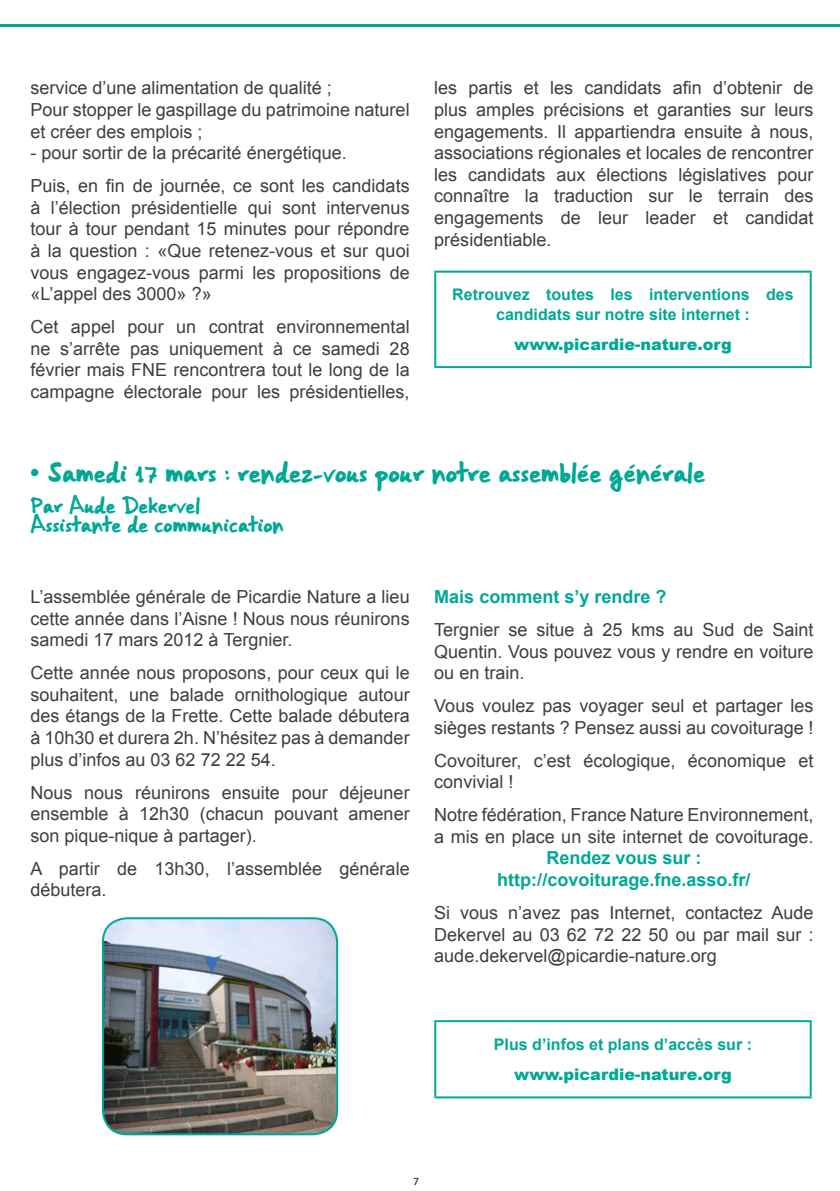
<style>
.page{position:relative;width:840px;height:1191px;background:#fff}
.page>*{position:absolute;margin:0;border:0;box-sizing:border-box;transform-origin:0 0}
.t1{font:20px "Gorri Sans";color:#00a895}
.t2{font:18px/21.6px "Arial";color:#3e3e3f;text-align:justify}
.t3{font:700 18px/21.6px "Arial";color:#00a895;text-align:center}
.t4{font:700 16px/19.2px "Arial";color:#00a895;text-align:center}
.t5{font:900 16px "Arial";color:#00a895}
.t6{font:16px/19.2px "Gorri Sans";color:#00a895}
.t7{font:500 14px "Surface";color:#3e3e3f}
.s1{font-size:22px}
</style>
<div class="page">
<hr style="left:0;top:25px;width:839px;height:2px;background:#00a895">
<hr style="left:434px;top:271px;width:377px;height:2px;background:#00a895">
<hr style="left:434px;top:273px;width:2px;height:93px;background:#00a895">
<hr style="left:809px;top:273px;width:2px;height:93px;background:#00a895">
<hr style="left:434px;top:366px;width:377px;height:2px;background:#00a895">
<img style="left:103px;top:918px;width:234px;height:216px">
<div style="left:102px;top:917px;width:236px;height:218px;border:2px solid #00a895;border-radius:24px"></div>
<hr style="left:434px;top:1020px;width:377px;height:2px;background:#00a895">
<hr style="left:434px;top:1022px;width:2px;height:74px;background:#00a895">
<hr style="left:809px;top:1022px;width:2px;height:74px;background:#00a895">
<hr style="left:434px;top:1096px;width:377px;height:2px;background:#00a895">
<p class="t2" style="left:30px;top:77px;width:380px;text-align:left">service d’une alimentation de qualité ;<br>Pour stopper le gaspillage du patrimoine naturel et créer des emplois ;</p>
<p class="t2" style="left:30px;top:137px;width:380px;line-height:33px">- pour sortir de la précarité énergétique.<br>Puis, en fin de journée, ce sont les candidats</p>
<p class="t2" style="left:30px;top:197px;width:380px">à l’élection présidentielle qui sont intervenus tour à tour pendant 15 minutes pour répondre à la question : «Que retenez-vous et sur quoi vous engagez-vous parmi les propositions de «L’appel des 3000» ?»</p>
<p class="t2" style="left:30px;top:316px;width:380px">Cet appel pour un contrat environnemental ne s’arrête pas uniquement à ce samedi 28 février mais FNE rencontrera tout le long de la campagne électorale pour les présidentielles,</p>
<p class="t2" style="left:434px;top:77px;width:380px">les partis et les candidats afin d’obtenir de plus amples précisions et garanties sur leurs engagements. Il appartiendra ensuite à nous, associations régionales et locales de rencontrer les candidats aux élections législatives pour connaître la traduction sur le terrain des engagements de leur leader et candidat présidentiable.</p>
<p class="t4" style="left:452px;top:285px;width:342px">Retrouvez toutes les interventions des candidats sur notre site internet :</p>
<p class="t5" style="left:514px;top:333px;width:219px">www.picardie-nature.org</p>
<p class="t1" style="left:30px;top:457px;width:676px"><span class="s1">•</span> Samedi 17 mars : rendez-vous pour notre assemblée générale</p>
<p class="t6" style="left:30px;top:497px;width:255px">Par Aude Dekervel<br>Assistante de communication</p>
<p class="t2" style="left:30px;top:586px;width:380px">L’assemblée générale de Picardie Nature a lieu cette année dans l’Aisne ! Nous nous réunirons samedi 17 mars 2012 à Tergnier.</p>
<p class="t2" style="left:30px;top:662px;width:380px">Cette année nous proposons, pour ceux qui le souhaitent, une balade ornithologique autour des étangs de la Frette. Cette balade débutera à 10h30 et durera 2h. N’hésitez pas à demander plus d’infos au 03 62 72 22 54.</p>
<p class="t2" style="left:30px;top:781px;width:380px">Nous nous réunirons ensuite pour déjeuner ensemble à 12h30 (chacun pouvant amener son pique-nique à partager).</p>
<p class="t2" style="left:30px;top:857px;width:380px">A partir de 13h30, l’assemblée générale débutera.</p>
<p class="t3" style="left:434px;top:586px;width:234px">Mais comment s’y rendre ?</p>
<p class="t2" style="left:434px;top:619px;width:380px">Tergnier se situe à 25 kms au Sud de Saint Quentin. Vous pouvez vous y rendre en voiture ou en train.</p>
<p class="t2" style="left:434px;top:695px;width:380px">Vous voulez pas voyager seul et partager les sièges restants ? Pensez aussi au covoiturage !</p>
<p class="t2" style="left:434px;top:749px;width:380px">Covoiturer, c’est écologique, économique et convivial !</p>
<p class="t2" style="left:434px;top:804px;width:380px">Notre fédération, France Nature Environnement, a mis en place un site internet de covoiturage.</p>
<p class="t3" style="left:497px;top:848px;width:255px">Rendez vous sur : http://covoiturage.fne.asso.fr/</p>
<p class="t2" style="left:434px;top:902px;width:380px">Si vous n’avez pas Internet, contactez Aude Dekervel au 03 62 72 22 50 ou par mail sur : aude.dekervel@picardie-nature.org</p>
<p class="t4" style="left:493px;top:1035px;width:259px">Plus d’infos et plans d’accès sur :</p>
<p class="t5" style="left:514px;top:1063px;width:219px">www.picardie-nature.org</p>
<p class="t7" style="left:413px;top:1174px;width:8px">7</p>
</div>
